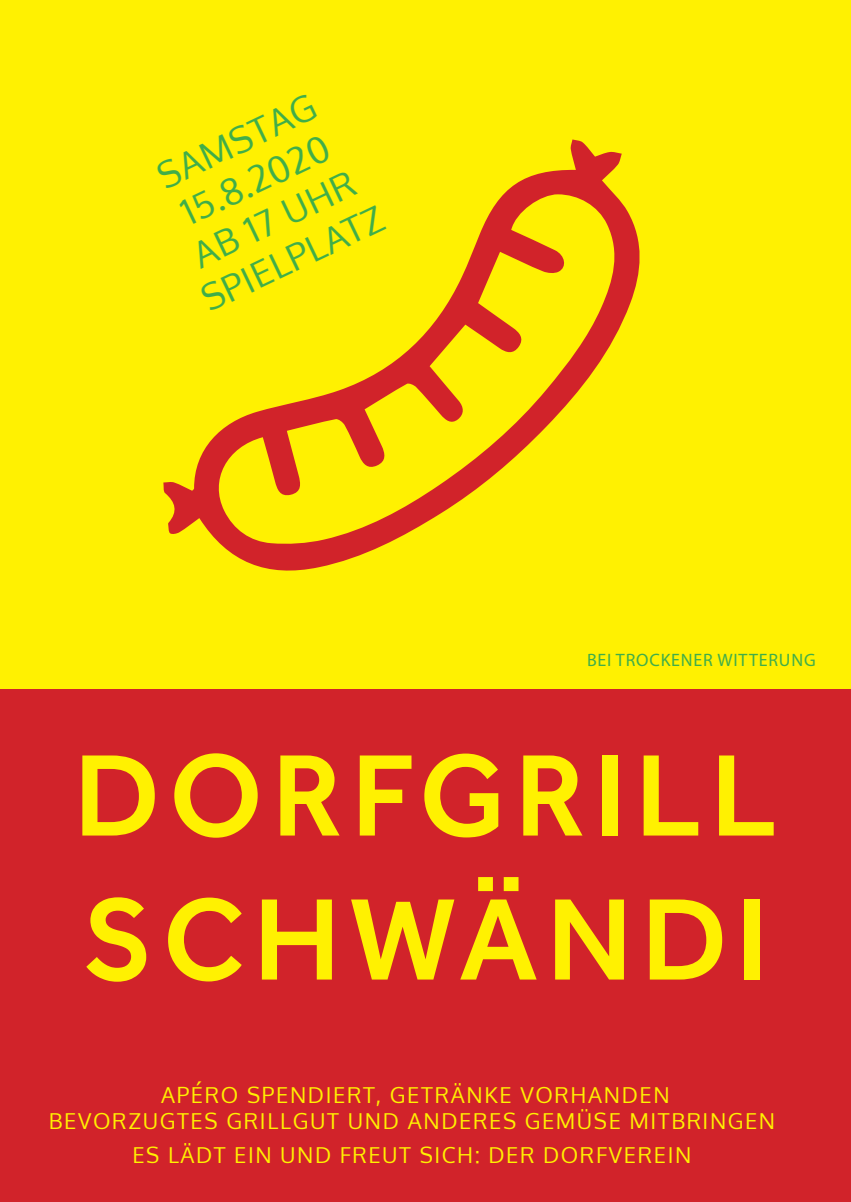
<style>
.page{position:relative;width:851px;height:1202px;background:#fff}
.page>*{position:absolute;margin:0;border:0;box-sizing:border-box;transform-origin:0 0}
.t1{font:500 120px/144px "Effra";letter-spacing:.075em;color:#fff101}
.t2{font:36px/43.2px "Oxygen";color:#40ae49;text-align:center}
.t3{font:22px/26.4px "Oxygen";letter-spacing:.075em;color:#fff101;text-align:center}
.t4{font:18px "Myriad Pro";letter-spacing:.045em;color:#40ae49}
</style>
<div class="page">
<div style="left:0;top:0;width:850px;height:690px;background:#fff101"></div>
<div style="left:0;top:690px;width:850px;height:512px;background:#d1232a"></div>
<svg style="left:163px;top:139px;width:481px;height:439px;background:#f6ca08"></svg>
<p class="t2" style="left:151px;top:159px;width:172px;rotate:-26deg">SAMSTAG</p>
<p class="t2" style="left:174px;top:196px;width:161px;rotate:-26deg">15.8.2020</p>
<p class="t2" style="left:176px;top:243px;width:199px;rotate:-26deg">AB 17 UHR<br>SPIELPLATZ</p>
<p class="t4" style="left:587px;top:649px;width:230px">BEI TROCKENER WITTERUNG</p>
<p class="t1" style="left:74px;top:722px;width:704px">DORFGRILL<br>SCHWÄNDI</p>
<p class="t3" style="left:49px;top:1082px;width:727px">APÉRO SPENDIERT, GETRÄNKE VORHANDEN<br>BEVORZUGTES GRILLGUT UND ANDERES GEMÜSE MITBRINGEN</p>
<p class="t3" style="left:132px;top:1142px;width:560px">ES LÄDT EIN UND FREUT SICH: DER DORFVEREIN</p>
</div>
